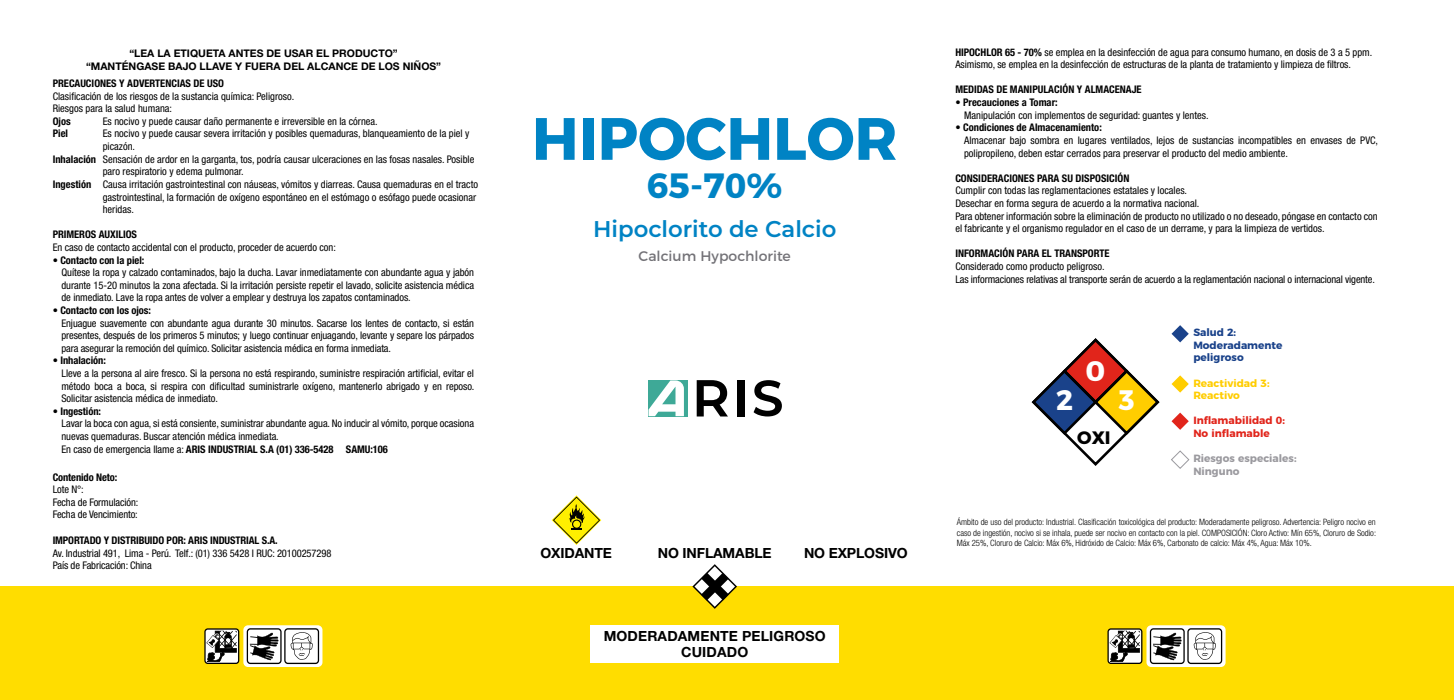
<style>
.page{position:relative;width:1454px;height:700px;background:#fff}
.page>*{position:absolute;margin:0;border:0;box-sizing:border-box;transform-origin:0 0}
.t1{font:700 59.5px "Montserrat";color:#0083c4}
.t2{font:700 35px "Montserrat";color:#0083c4}
.t3{font:700 28.18px "Montserrat";color:#fff}
.t4{font:600 22.75px "Montserrat";color:#0083c4}
.t5{font:700 18.03px "Montserrat";color:#000}
.t6{font:700 14px/16.6px "Helvetica Neue LT Std";color:#000;text-align:center}
.t7{font:14px "Montserrat";color:#737277}
.t8{font:condensed 10.5px/12.6px "Helvetica Neue LT Std";letter-spacing:-.005em;color:#000}
.t9{font:700 condensed 10.5px "Helvetica Neue LT Std";color:#000}
.t10{font:700 10.5px/12.6px "Helvetica Neue LT Std";color:#000;text-align:center}
.t11{font:700 10.5px/12.6px "Montserrat";color:#1a428a}
.t12{font:700 10.5px/12.6px "Montserrat";color:#e1251b}
.t13{font:700 10.5px/12.6px "Montserrat";color:#9b9a9f}
.t14{font:700 10.5px/12.6px "Montserrat";color:#ffcd00}
.t15{font:300 condensed 8.75px/10.5px "Helvetica Neue LT Std";letter-spacing:-.005em;color:#000;text-align:justify}
.s1{font-weight:700}
</style>
<div class="page">
<div style="left:648px;top:380px;width:39px;height:36px;background:#3ea997"></div>
<svg style="left:648px;top:380px;width:36px;height:36px"></svg>
<svg style="left:696px;top:380px;width:32px;height:36px"></svg>
<div style="left:737px;top:380px;width:7px;height:36px;background:#000"></div>
<svg style="left:753px;top:380px;width:29px;height:36px"></svg>
<div style="left:0;top:586px;width:1453px;height:113px;background:#fd0"></div>
<div style="left:590px;top:625px;width:249px;height:37px;background:#fff"></div>
<svg style="left:1107px;top:628px;width:35px;height:35px"></svg>
<svg style="left:1146px;top:625px;width:79px;height:41px"></svg>
<svg style="left:1149px;top:628px;width:73px;height:36px;background:#afafaf"></svg>
<svg style="left:204px;top:628px;width:35px;height:35px"></svg>
<svg style="left:243px;top:625px;width:79px;height:41px"></svg>
<svg style="left:247px;top:628px;width:72px;height:36px;background:#afafaf"></svg>
<svg style="left:551px;top:495px;width:50px;height:50px"></svg>
<svg style="left:692px;top:564px;width:45px;height:44px"></svg>
<svg style="left:1171px;top:412px;width:17px;height:18px"></svg>
<svg style="left:1171px;top:325px;width:17px;height:17px"></svg>
<svg style="left:1171px;top:375px;width:17px;height:17px"></svg>
<svg style="left:1171px;top:450px;width:19px;height:19px"></svg>
<svg style="left:1031px;top:338px;width:129px;height:128px"></svg>
<p class="t10" style="left:86px;top:47px;width:357px">“LEA LA ETIQUETA ANTES DE USAR EL PRODUCTO”<br>“MANTÉNGASE BAJO LLAVE Y FUERA DEL ALCANCE DE LOS NIÑOS”</p>
<p class="t8" style="left:955px;top:46px;width:418px"><span class="s1">HIPOCHLOR 65 - 70%</span> se emplea en la desinfección de agua para consumo humano, en dosis de 3 a 5 ppm.<br>Asimismo, se emplea en la desinfección de estructuras de la planta de tratamiento y limpieza de filtros.</p>
<p class="t9" style="left:955px;top:83px;width:188px">MEDIDAS DE MANIPULACIÓN Y ALMACENAJE</p>
<p class="t9" style="left:955px;top:96px;width:104px">• Precauciones a Tomar:</p>
<p class="t8" style="left:964px;top:109px;width:246px">Manipulación con implementos de seguridad: guantes y lentes.</p>
<p class="t9" style="left:955px;top:121px;width:148px">• Condiciones de Almacenamiento:</p>
<p class="t8" style="left:964px;top:134px;width:415px">Almacenar bajo sombra en lugares ventilados, lejos de sustancias incompatibles en envases de PVC, polipropileno, deben estar cerrados para preservar el producto del medio ambiente.</p>
<p class="t9" style="left:955px;top:172px;width:176px">CONSIDERACIONES PARA SU DISPOSICIÓN</p>
<p class="t8" style="left:955px;top:184px;width:424px">Cumplir con todas las reglamentaciones estatales y locales.<br>Desechar en forma segura de acuerdo a la normativa nacional.<br>Para obtener información sobre la eliminación de producto no utilizado o no deseado, póngase en contacto con el fabricante y el organismo regulador en el caso de un derrame, y para la limpieza de vertidos.</p>
<p class="t9" style="left:955px;top:247px;width:156px">INFORMACIÓN PARA EL TRANSPORTE</p>
<p class="t8" style="left:955px;top:260px;width:421px">Considerado como producto peligroso.<br>Las informaciones relativas al transporte serán de acuerdo a la reglamentación nacional o internacional vigente.</p>
<p class="t9" style="left:53px;top:77px;width:173px">PRECAUCIONES Y ADVERTENCIAS DE USO</p>
<p class="t8" style="left:53px;top:89px;width:243px">Clasificación de los riesgos de la sustancia química: Peligroso.<br>Riesgos para la salud humana:</p>
<p class="t9" style="left:53px;top:115px;width:20px">Ojos</p>
<p class="t8" style="left:103px;top:115px;width:276px">Es nocivo y puede causar daño permanente e irreversible en la córnea.</p>
<p class="t9" style="left:53px;top:127px;width:17px">Piel</p>
<p class="t8" style="left:103px;top:127px;width:368px">Es nocivo y puede causar severa irritación y posibles quemaduras, blanqueamiento de la piel y</p>
<p class="t8" style="left:103px;top:140px;width:34px">picazón.</p>
<p class="t8" style="left:53px;top:152px;width:423px"><span class="s1">Inhalación</span> Sensación de ardor en la garganta, tos, podría causar ulceraciones en las fosas nasales. Posible</p>
<p class="t8" style="left:103px;top:165px;width:142px">paro respiratorio y edema pulmonar.</p>
<p class="t8" style="left:53px;top:178px;width:427px"><span class="s1">Ingestión</span> Causa irritación gastrointestinal con náuseas, vómitos y diarreas. Causa quemaduras en el tracto</p>
<p class="t8" style="left:103px;top:190px;width:375px">gastrointestinal, la formación de oxígeno espontáneo en el estómago o esófago puede ocasionar</p>
<p class="t8" style="left:103px;top:203px;width:33px">heridas.</p>
<p class="t9" style="left:53px;top:228px;width:86px">PRIMEROS AUXILIOS</p>
<p class="t8" style="left:53px;top:241px;width:285px">En caso de contacto accidental con el producto, proceder de acuerdo con:</p>
<p class="t8" style="left:61px;top:253px;width:414px;text-indent:-9px">• <span class="s1">Contacto con la piel:<br></span>Quítese la ropa y calzado contaminados, bajo la ducha. Lavar inmediatamente con abundante agua y jabón durante 15-20 minutos la zona afectada. Si la irritación persiste repetir el lavado, solicite asistencia médica de inmediato. Lave la ropa antes de volver a emplear y destruya los zapatos contaminados.</p>
<p class="t8" style="left:61px;top:304px;width:414px;text-indent:-9px">• <span class="s1">Contacto con los ojos:<br></span>Enjuague suavemente con abundante agua durante 30 minutos. Sacarse los lentes de contacto, si están presentes, después de los primeros 5 minutos; y luego continuar enjuagando, levante y separe los párpados para asegurar la remoción del químico. Solicitar asistencia médica en forma inmediata.</p>
<p class="t8" style="left:61px;top:354px;width:414px;text-indent:-9px">• <span class="s1">Inhalación:<br></span>Lleve a la persona al aire fresco. Si la persona no está respirando, suministre respiración artificial, evitar el método boca a boca, si respira con dificultad suministrarle oxígeno, mantenerlo abrigado y en reposo.<br>Solicitar asistencia médica de inmediato.</p>
<p class="t8" style="left:61px;top:404px;width:414px;text-indent:-9px">• <span class="s1">Ingestión:<br></span>Lavar la boca con agua, si está consiente, suministrar abundante agua. No inducir al vómito, porque ocasiona nuevas quemaduras. Buscar atención médica inmediata.<br>En caso de emergencia llame a: <span class="s1">ARIS INDUSTRIAL S.A (01) 336-5428 SAMU:106</span></p>
<p class="t12" style="left:1193px;top:413px;width:93px">Inflamabilidad 0:<br>No inflamable</p>
<h1 class="t1" style="left:532px;top:90px;width:367px">HIPOCHLOR</h1>
<h2 class="t2" style="left:647px;top:157px;width:137px">65-70%</h2>
<h3 class="t4" style="left:593px;top:213px;width:245px">Hipoclorito de Calcio</h3>
<h3 class="t7" style="left:638px;top:245px;width:154px">Calcium Hypochlorite</h3>
<p class="t11" style="left:1193px;top:325px;width:91px">Salud 2:<br>Moderadamente peligroso</p>
<p class="t14" style="left:1193px;top:376px;width:78px">Reactividad 3:<br>Reactivo</p>
<h3 class="t3" style="left:1085px;top:347px;width:21px">0</h3>
<h3 class="t3" style="left:1056px;top:377px;width:18px">2</h3>
<h3 class="t3" style="left:1118px;top:377px;width:17px">3</h3>
<h3 class="t5" style="left:1077px;top:423px;width:35px">OXI</h3>
<p class="t13" style="left:1193px;top:451px;width:105px">Riesgos especiales:<br>Ninguno</p>
<p class="t9" style="left:53px;top:470px;width:66px">Contenido Neto:</p>
<p class="t8" style="left:53px;top:483px;width:87px">Lote N°:<br>Fecha de Formulación:<br>Fecha de Vencimiento:</p>
<p class="t9" style="left:53px;top:534px;width:226px">IMPORTADO Y DISTRIBUIDO POR: ARIS INDUSTRIAL S.A.</p>
<p class="t8" style="left:53px;top:546px;width:280px">Av. Industrial 491, Lima - Perú. Telf.: (01) 336 5428 I RUC: 20100257298<br>País de Fabricación: China</p>
<p class="t15" style="left:957px;top:516px;width:421px">Ámbito de uso del producto: Industrial. Clasificación toxicológica del producto: Moderadamente peligroso. Advertencia: Peligro nocivo en caso de ingestión, nocivo si se inhala, puede ser nocivo en contacto con la piel. COMPOSICIÓN: Cloro Activo: Mín 65%, Cloruro de Sodio:<br>Máx 25%, Cloruro de Calcio: Máx 6%, Hidróxido de Calcio: Máx 6%, Carbonato de calcio: Máx 4%, Agua: Máx 10%.</p>
<h3 class="t6" style="left:540px;top:544px;width:73px">OXIDANTE</h3>
<h3 class="t6" style="left:658px;top:544px;width:115px">NO INFLAMABLE</h3>
<h3 class="t6" style="left:804px;top:544px;width:105px">NO EXPLOSIVO</h3>
<h3 class="t6" style="left:604px;top:626px;width:223px">MODERADAMENTE PELIGROSO<br>CUIDADO</h3>
</div>
